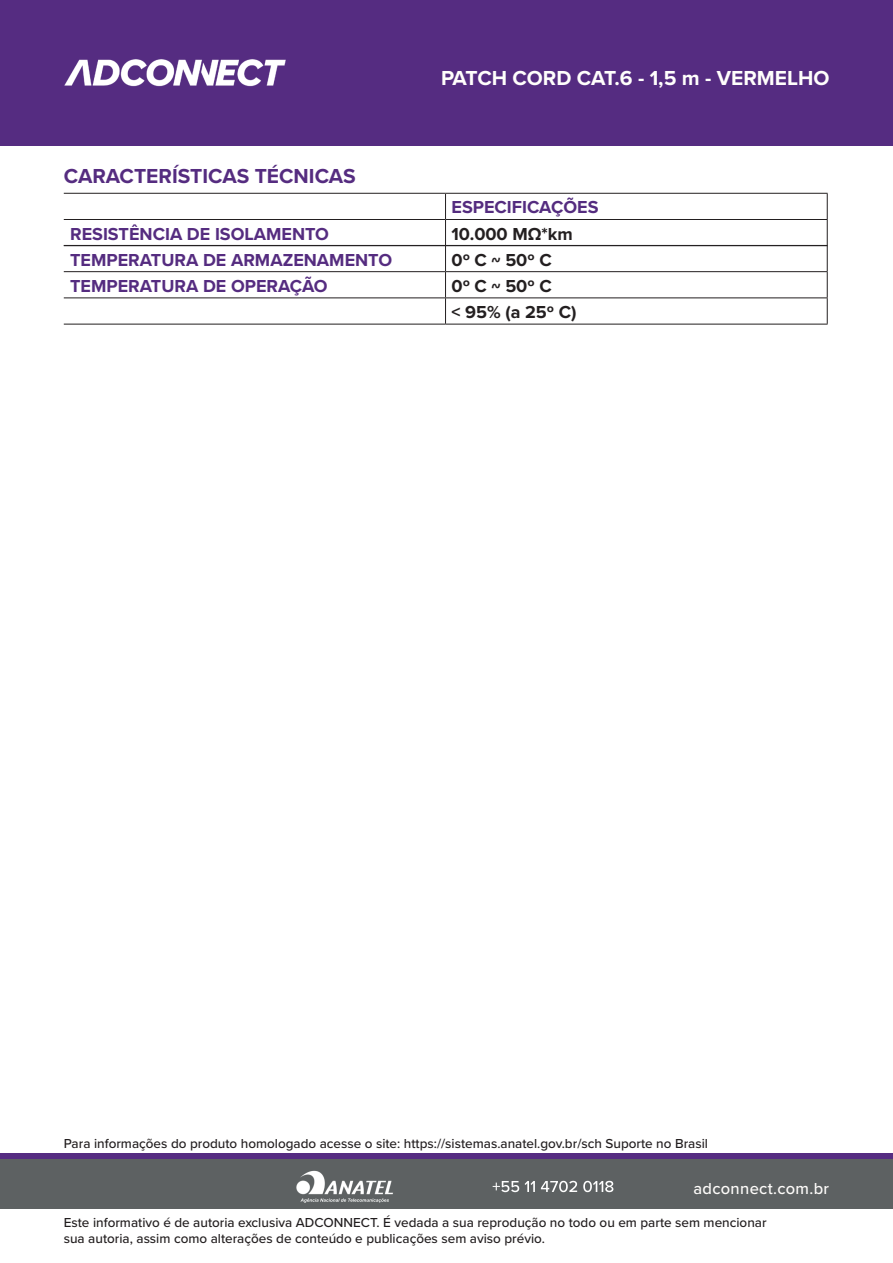
<style>
.page{position:relative;width:893px;height:1263px;background:#fff}
.page>*{position:absolute;margin:0;border:0;box-sizing:border-box;transform-origin:0 0}
.t1{font:700 21px "Proxima Nova";color:#fffefc}
.t2{font:700 21px "Proxima Nova";color:#552c80}
.t3{font:700 18px "Proxima Nova";color:#552c80}
.t4{font:700 18px/26.2px "Proxima Nova";color:#231f20}
.t5{font:700 18px "Proxima Nova";color:#542c7f}
.t6{font:500 16.5px "Proxima Nova";letter-spacing:.02em;color:#fefcfa}
.t7{font:500 13.5px/16.2px "Proxima Nova";color:#231f20}
</style>
<div class="page">
<div style="left:0;top:0;width:893px;height:145px;background:#552c81"></div>
<img style="left:64px;top:59px;width:222px;height:28px">
<div style="left:0;top:1155px;width:893px;height:54px;background:#5d6162"></div>
<div style="left:0;top:1152px;width:893px;height:6px;background:#552c81"></div>
<img style="left:296px;top:1170px;width:97px;height:33px">
<svg style="left:493px;top:1181px;width:26px;height:11px"></svg>
<svg style="left:525px;top:1181px;width:10px;height:11px"></svg>
<svg style="left:541px;top:1181px;width:36px;height:11px"></svg>
<svg style="left:583px;top:1181px;width:30px;height:11px"></svg>
<hr style="left:64px;top:193px;width:381px;height:1px;background:#231f20">
<hr style="left:446px;top:193px;width:382px;height:1px;background:#231f20">
<hr style="left:64px;top:219px;width:381px;height:1px;background:#231f20">
<hr style="left:446px;top:219px;width:382px;height:1px;background:#231f20">
<hr style="left:64px;top:245px;width:381px;height:1px;background:#231f20">
<hr style="left:446px;top:245px;width:382px;height:1px;background:#231f20">
<hr style="left:64px;top:271px;width:381px;height:1px;background:#231f20">
<hr style="left:446px;top:271px;width:382px;height:1px;background:#231f20">
<hr style="left:64px;top:297px;width:381px;height:1px;background:#231f20">
<hr style="left:446px;top:297px;width:382px;height:1px;background:#231f20">
<svg style="left:445px;top:194px;width:1px;height:130px"></svg>
<svg style="left:827px;top:194px;width:1px;height:130px"></svg>
<hr style="left:64px;top:324px;width:381px;height:1px;background:#231f20">
<hr style="left:446px;top:324px;width:382px;height:1px;background:#231f20">
<h1 class="t2" style="left:64px;top:160px;width:293px">CARACTERÍSTICAS TÉCNICAS</h1>
<h1 class="t1" style="left:441px;top:62px;width:390px">PATCH CORD CAT.6 - 1,5 m - VERMELHO</h1>
<h2 class="t5" style="left:452px;top:194px;width:148px">ESPECIFICAÇÕES</h2>
<h2 class="t3" style="left:70px;top:220px;width:260px">RESISTÊNCIA DE ISOLAMENTO</h2>
<h2 class="t4" style="left:452px;top:220px;width:123px">10.000 MΩ*km</h2>
<h2 class="t3" style="left:70px;top:246px;width:323px">TEMPERATURA DE ARMAZENAMENTO</h2>
<h2 class="t4" style="left:452px;top:246px;width:102px">0º C ~ 50º C</h2>
<h2 class="t3" style="left:70px;top:272px;width:259px">TEMPERATURA DE OPERAÇÃO</h2>
<h2 class="t4" style="left:452px;top:272px;width:126px">0º C ~ 50º C<br>&lt; 95% (a 25º C)</h2>
<p class="t7" style="left:64px;top:1135px;width:646px">Para informações do produto homologado acesse o site: https://sistemas.anatel.gov.br/sch Suporte no Brasil</p>
<p class="t6" style="left:693px;top:1176px;width:137px">adconnect.com.br</p>
<p class="t7" style="left:64px;top:1214px;width:704px">Este informativo é de autoria exclusiva ADCONNECT. É vedada a sua reprodução no todo ou em parte sem mencionar sua autoria, assim como alterações de conteúdo e publicações sem aviso prévio.</p>
</div>
